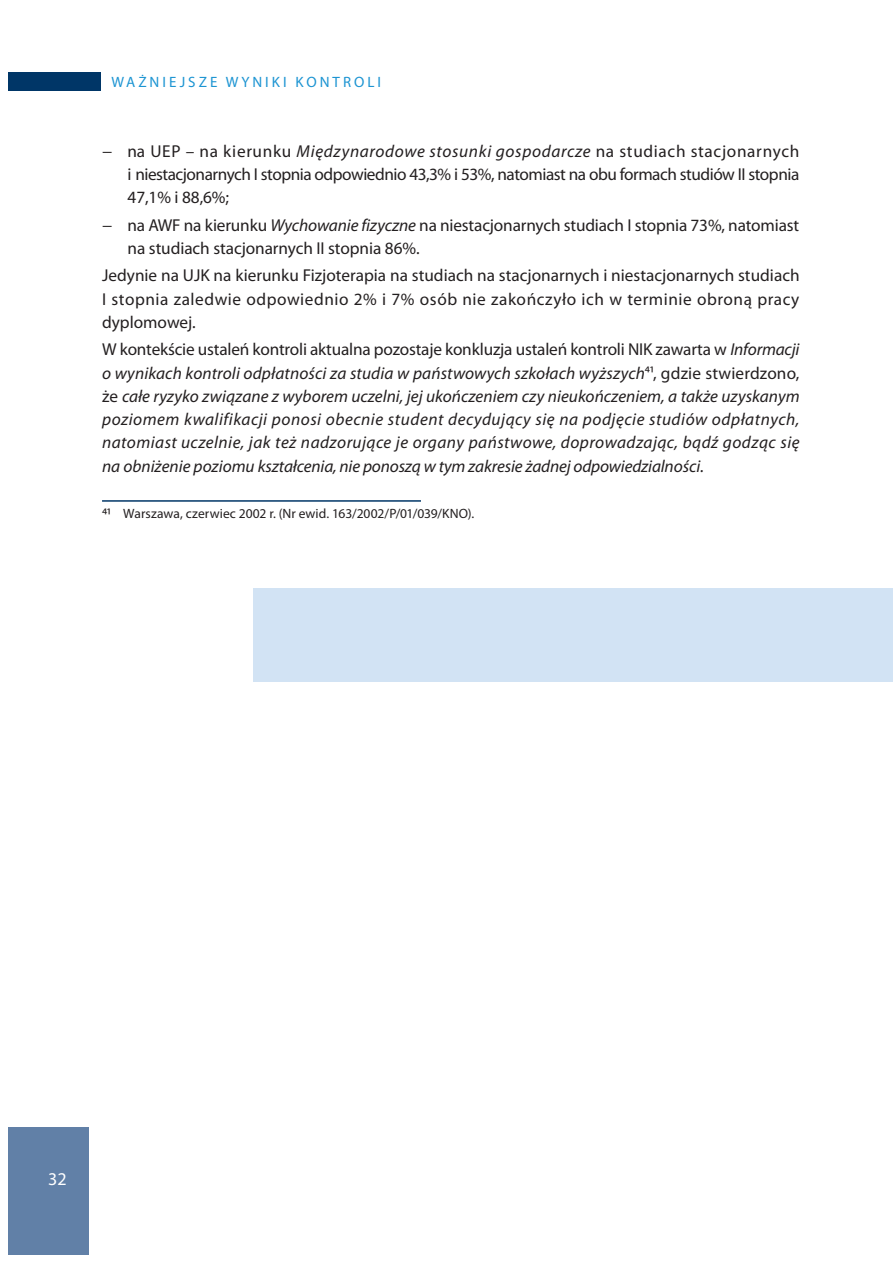
<style>
.page{position:relative;width:893px;height:1263px;background:#fff}
.page>*{position:absolute;margin:0;border:0;box-sizing:border-box;transform-origin:0 0}
.t1{font:18px "Myriad Pro";color:#fff}
.t2{font:italic 17.25px/23.2px "Myriad Pro";letter-spacing:-.01em;color:#231f20;text-align:justify}
.t3{font:17.25px/23.2px "Myriad Pro";letter-spacing:-.01em;color:#231f20;text-align:justify}
.t4{font:15px "Myriad Pro";letter-spacing:.2em;color:#1c94d2}
.t5{font:13.5px "Myriad Pro";letter-spacing:.005em;color:#231f20}
.s1{font-style:italic}
.s2{font-style:normal}
.s3{font-style:normal;font-size:15px}
.s4{font-size:15px}
</style>
<div class="page">
<div style="left:9px;top:1127px;width:80px;height:127px;background:#6180a7"></div>
<div style="left:9px;top:72px;width:92px;height:19px;background:#003667"></div>
<hr style="left:102px;top:500px;width:319px;height:2px;background:#003667">
<div style="left:254px;top:588px;width:639px;height:94px;background:#d2e3f4"></div>
<p class="t4" style="left:111px;top:73px;width:271px">WAŻNIEJSZE WYNIKI KONTROLI</p>
<p class="t3" style="left:128px;top:139px;width:673px;text-indent:-26px">− na UEP – na kierunku <span class="s1">Międzynarodowe stosunki gospodarcze</span> na studiach stacjonarnych i niestacjonarnych I stopnia odpowiednio 43,3% i 53%, natomiast na obu formach studiów II stopnia 47,1% i 88,6%;</p>
<p class="t3" style="left:128px;top:213px;width:673px;text-indent:-26px">− na AWF na kierunku <span class="s1">Wychowanie fizyczne</span> na niestacjonarnych studiach I stopnia 73%, natomiast na studiach stacjonarnych II stopnia 86%.</p>
<p class="t3" style="left:102px;top:264px;width:699px">Jedynie na UJK na kierunku Fizjoterapia na studiach na stacjonarnych i niestacjonarnych studiach I stopnia zaledwie odpowiednio 2% i 7% osób nie zakończyło ich w terminie obroną pracy dyplomowej.</p>
<p class="t2" style="left:102px;top:338px;width:699px"><span class="s2">W kontekście ustaleń kontroli aktualna pozostaje konkluzja ustaleń kontroli NIK zawarta w</span> Informacji o wynikach kontroli odpłatności za studia w państwowych szkołach wyższych<span class="s3">41</span><span class="s2">, gdzie stwierdzono, że</span> całe ryzyko związane z wyborem uczelni, jej ukończeniem czy nieukończeniem, a także uzyskanym poziomem kwalifikacji ponosi obecnie student decydujący się na podjęcie studiów odpłatnych, natomiast uczelnie, jak też nadzorujące je organy państwowe, doprowadzając, bądź godząc się na obniżenie poziomu kształcenia, nie ponoszą w tym zakresie żadnej odpowiedzialności.</p>
<p class="t5" style="left:102px;top:505px;width:374px"><span class="s4">41</span> Warszawa, czerwiec 2002 r. (Nr ewid. 163/2002/P/01/039/KNO).</p>
<p class="t1" style="left:48px;top:1168px;width:20px">32</p>
</div>
